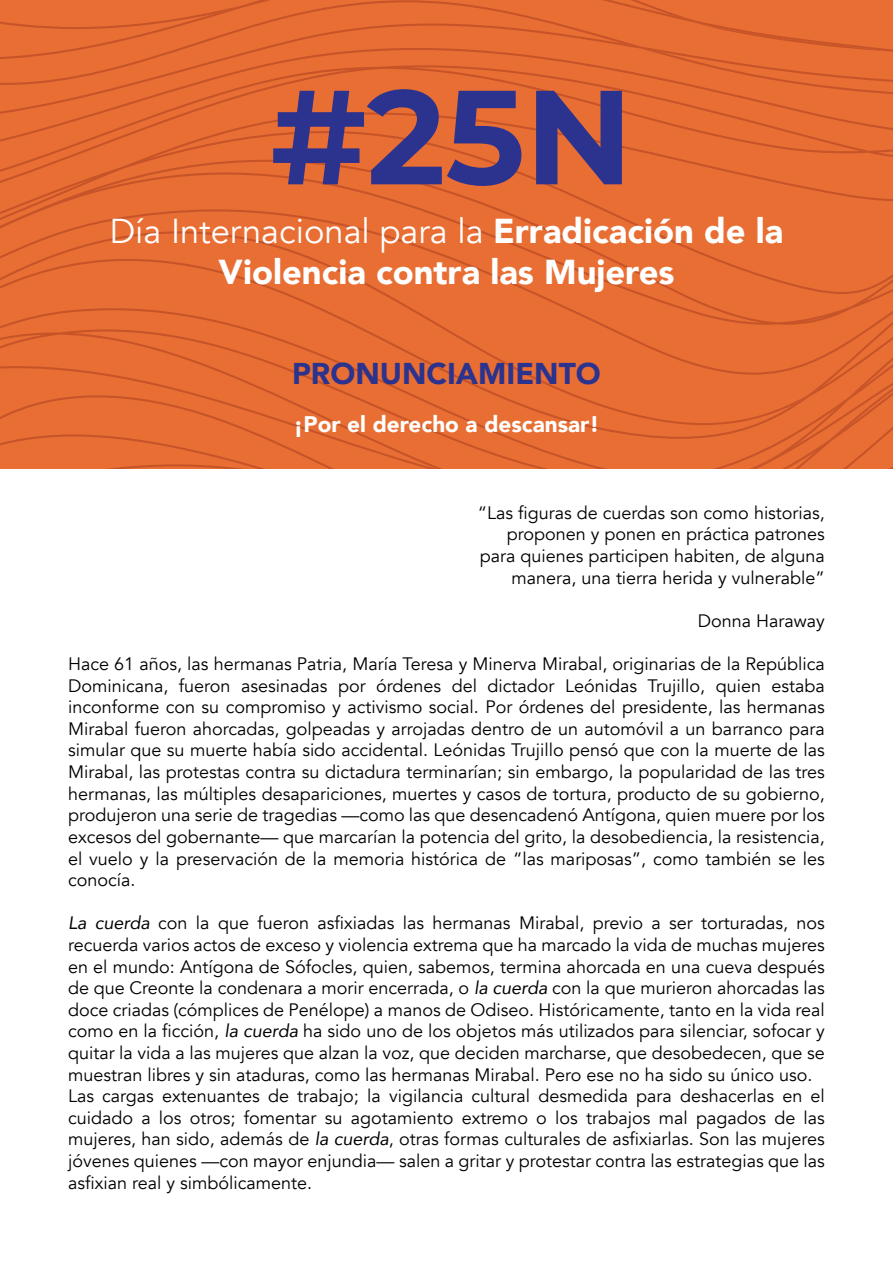
<style>
.page{position:relative;width:893px;height:1263px;background:#fff}
.page>*{position:absolute;margin:0;border:0;box-sizing:border-box;transform-origin:0 0}
.t1{font:900 34.5px/41.4px "Avenir";color:#fff;text-align:center}
.t2{font:900 30px "Avenir";color:#2b338f}
.t3{font:900 22.5px "Avenir";color:#fff}
.t4{font:18px/21.6px "Avenir";color:#000;text-align:right}
.s1{font-weight:400}
.s2{font-style:italic}
</style>
<div class="page">
<svg style="left:0;top:0;width:893px;height:10px;background:#e56c32"></svg>
<svg style="left:0;top:10px;width:893px;height:88px;background:#e46b31"></svg>
<svg style="left:0;top:98px;width:893px;height:58px;background:#e46b31"></svg>
<svg style="left:0;top:156px;width:893px;height:48px;background:#e56b32"></svg>
<svg style="left:0;top:204px;width:893px;height:34px;background:#e56c32"></svg>
<div style="left:0;top:238px;width:893px;height:68px;background:#e86e33"></div>
<svg style="left:0;top:306px;width:893px;height:14px;background:#e56b32"></svg>
<svg style="left:0;top:320px;width:893px;height:25px;background:#e56b32"></svg>
<svg style="left:0;top:345px;width:893px;height:124px;background:#e56b32"></svg>
<svg style="left:273px;top:89px;width:248px;height:97px;background:#864e61"></svg>
<svg style="left:536px;top:91px;width:86px;height:93px;background:#684670"></svg>
<h1 class="t1" style="left:110px;top:209px;width:675px"><span class="s1">Día Internacional para la</span> Erradicación de la<br>Violencia contra las Mujeres</h1>
<h2 class="t2" style="left:292px;top:348px;width:310px">PRONUNCIAMIENTO</h2>
<p class="t3" style="left:294px;top:405px;width:307px">¡Por el derecho a descansar!</p>
<p class="t4" style="left:478px;top:502px;width:349px">“Las figuras de cuerdas son como historias, proponen y ponen en práctica patrones para quienes participen habiten, de alguna manera, una tierra herida y vulnerable”</p>
<p class="t4" style="left:698px;top:610px;width:129px">Donna Haraway</p>
<p class="t4" style="left:68px;top:653px;width:758px;text-align:justify">Hace 61 años, las hermanas Patria, María Teresa y Minerva Mirabal, originarias de la República Dominicana, fueron asesinadas por órdenes del dictador Leónidas Trujillo, quien estaba inconforme con su compromiso y activismo social. Por órdenes del presidente, las hermanas Mirabal fueron ahorcadas, golpeadas y arrojadas dentro de un automóvil a un barranco para simular que su muerte había sido accidental. Leónidas Trujillo pensó que con la muerte de las Mirabal, las protestas contra su dictadura terminarían; sin embargo, la popularidad de las tres hermanas, las múltiples desapariciones, muertes y casos de tortura, producto de su gobierno, produjeron una serie de tragedias —como las que desencadenó Antígona, quien muere por los excesos del gobernante— que marcarían la potencia del grito, la desobediencia, la resistencia, el vuelo y la preservación de la memoria histórica de “las mariposas”, como también se les conocía.</p>
<p class="t4" style="left:68px;top:913px;width:758px;text-align:left"><span class="s2">La cuerda</span> con la que fueron asfixiadas las hermanas Mirabal, previo a ser torturadas, nos recuerda varios actos de exceso y violencia extrema que ha marcado la vida de muchas mujeres en el mundo: Antígona de Sófocles, quien, sabemos, termina ahorcada en una cueva después de que Creonte la condenara a morir encerrada, o <span class="s2">la cuerda</span> con la que murieron ahorcadas las doce criadas (cómplices de Penélope) a manos de Odiseo. Históricamente, tanto en la vida real como en la ficción, <span class="s2">la cuerda</span> ha sido uno de los objetos más utilizados para silenciar, sofocar y quitar la vida a las mujeres que alzan la voz, que deciden marcharse, que desobedecen, que se muestran libres y sin ataduras, como las hermanas Mirabal. Pero ese no ha sido su único uso.<br>Las cargas extenuantes de trabajo; la vigilancia cultural desmedida para deshacerlas en el cuidado a los otros; fomentar su agotamiento extremo o los trabajos mal pagados de las mujeres, han sido, además de <span class="s2">la cuerda</span>, otras formas culturales de asfixiarlas. Son las mujeres jóvenes quienes —con mayor enjundia— salen a gritar y protestar contra las estrategias que las asfixian real y simbólicamente.</p>
</div>
